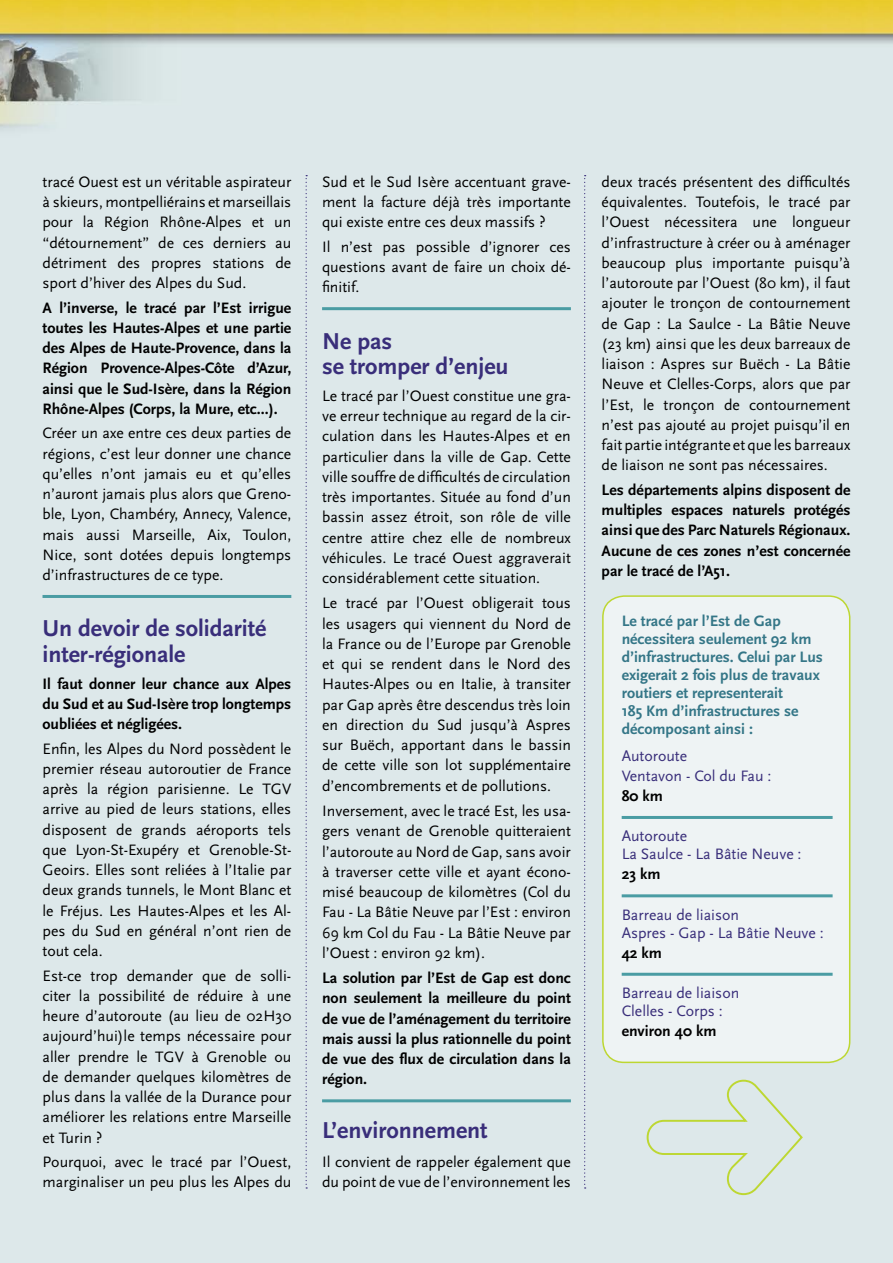
<style>
.page{position:relative;width:893px;height:1263px;background:#dde8ea}
.page>*{position:absolute;margin:0;border:0;box-sizing:border-box;transform-origin:0 0}
.inters{font:700 24px/25.5px "Scala Sans";color:#392e7a}
.texte{font:15.75px/20.2px "Scala Sans";color:#000;text-align:justify}
.texte-2{font:700 15.75px/20.2px "Scala Sans";color:#000;text-align:justify}
.texte___filet{font:15.75px/20.2px "Scala Sans";color:#000;text-align:justify}
.texte___filet-2{font:700 15.75px/20.2px "Scala Sans";color:#000;text-align:justify}
.texte-3{font:700 15.75px/18px "Scala Sans";color:#347687}
.texte___filet-3{font:15.75px/20.2px "Scala Sans";color:#392e7a}
.texte-4{font:15.75px/18px "Scala Sans";color:#392e7a}
.s1{font-weight:700;color:#000}
</style>
<div class="page">
<img style="left:0;top:0;width:893px;height:277px">
<hr style="left:43px;top:595px;width:248px;height:3px;background:#4a9ca3">
<hr style="left:322px;top:307px;width:249px;height:3px;background:#4a9ca3">
<hr style="left:322px;top:1099px;width:249px;height:3px;background:#4a9ca3">
<svg style="left:306px;top:175px;width:1px;height:1013px"></svg>
<svg style="left:584px;top:175px;width:2px;height:1013px"></svg>
<svg style="left:646px;top:1079px;width:157px;height:117px"></svg>
<div style="left:602px;top:595px;width:249px;height:467px;background:#eef3f4"></div>
<hr style="left:622px;top:816px;width:211px;height:3px;background:#4a9ca3">
<hr style="left:622px;top:894px;width:211px;height:3px;background:#4a9ca3">
<hr style="left:622px;top:973px;width:211px;height:3px;background:#4a9ca3">
<p class="texte" style="left:43px;top:172px;width:250px">tracé Ouest est un véritable aspirateur à skieurs, montpelliérains et marseillais pour la Région Rhône-Alpes et un “détournement” de ces derniers au détriment des propres stations de sport d’hiver des Alpes du Sud.</p>
<p class="texte-2" style="left:43px;top:298px;width:250px">A l’inverse, le tracé par l’Est irrigue toutes les Hautes-Alpes et une partie des Alpes de Haute-Provence, dans la Région Provence-Alpes-Côte d’Azur, ainsi que le Sud-Isère, dans la Région Rhône-Alpes (Corps, la Mure, etc...).</p>
<p class="texte___filet" style="left:43px;top:423px;width:250px">Créer un axe entre ces deux parties de régions, c’est leur donner une chance qu’elles n’ont jamais eu et qu’elles n’auront jamais plus alors que Greno&shy;ble, Lyon, Chambéry, Annecy, Valence, mais aussi Marseille, Aix, Toulon, Nice, sont dotées depuis longtemps d’infrastructures de ce type.</p>
<p class="inters" style="left:43px;top:616px;width:225px">Un devoir de solidarité inter-régionale</p>
<p class="texte-2" style="left:43px;top:674px;width:250px">Il faut donner leur chance aux Alpes du Sud et au Sud-Isère trop longtemps oubliées et négligées.</p>
<p class="texte" style="left:43px;top:739px;width:250px">Enfin, les Alpes du Nord possèdent le premier réseau autoroutier de France après la région parisienne. Le TGV arrive au pied de leurs stations, elles disposent de grands aéroports tels que Lyon-St-Exupéry et Grenoble-St-Geoirs. Elles sont reliées à l’Italie par deux grands tunnels, le Mont Blanc et le Fréjus. Les Hautes-Alpes et les Al&shy;pes du Sud en général n’ont rien de tout cela.</p>
<p class="texte" style="left:43px;top:966px;width:250px">Est-ce trop demander que de solli&shy;citer la possibilité de réduire à une heure d’autoroute (au lieu de 02H30 aujourd’hui)le temps nécessaire pour aller prendre le TGV à Grenoble ou de demander quelques kilomètres de plus dans la vallée de la Durance pour améliorer les relations entre Marseille et Turin ?</p>
<p class="texte" style="left:43px;top:1152px;width:250px">Pourquoi, avec le tracé par l’Ouest, marginaliser un peu plus les Alpes du</p>
<p class="texte" style="left:322px;top:172px;width:250px">Sud et le Sud Isère accentuant grave&shy;ment la facture déjà très importante qui existe entre ces deux massifs ?</p>
<p class="texte___filet" style="left:322px;top:237px;width:250px">Il n’est pas possible d’ignorer ces questions avant de faire un choix dé&shy;finitif.</p>
<p class="inters" style="left:322px;top:329px;width:188px">Ne pas<br>se tromper d’enjeu</p>
<p class="texte" style="left:322px;top:386px;width:250px">Le tracé par l’Ouest constitue une gra&shy;ve erreur technique au regard de la cir&shy;culation dans les Hautes-Alpes et en particulier dans la ville de Gap. Cette ville souffre de difficultés de circulation très importantes. Située au fond d’un bassin assez étroit, son rôle de ville centre attire chez elle de nombreux véhicules. Le tracé Ouest aggraverait considérablement cette situation.</p>
<p class="texte" style="left:322px;top:593px;width:250px">Le tracé par l’Ouest obligerait tous les usagers qui viennent du Nord de la France ou de l’Europe par Grenoble et qui se rendent dans le Nord des Hautes-Alpes ou en Italie, à transiter par Gap après être descendus très loin en direction du Sud jusqu’à Aspres sur Buëch, apportant dans le bassin de cette ville son lot supplémentaire d’encombrements et de pollutions.</p>
<p class="texte" style="left:322px;top:801px;width:250px">Inversement, avec le tracé Est, les usa&shy;gers venant de Grenoble quitteraient l’autoroute au Nord de Gap, sans avoir à traverser cette ville et ayant écono&shy;misé beaucoup de kilomètres (Col du Fau - La Bâtie Neuve par l’Est : environ 69 km Col du Fau - La Bâtie Neuve par l’Ouest : environ 92 km).</p>
<p class="texte___filet-2" style="left:322px;top:968px;width:250px">La solution par l’Est de Gap est donc non seulement la meilleure du point de vue de l’aménagement du territoire mais aussi la plus rationnelle du point de vue des flux de circulation dans la région.</p>
<p class="inters" style="left:322px;top:1118px;width:167px">L’environnement</p>
<p class="texte" style="left:322px;top:1152px;width:250px">Il convient de rappeler également que du point de vue de l’environnement les</p>
<p class="texte" style="left:602px;top:172px;width:250px">deux tracés présentent des difficultés équivalentes. Toutefois, le tracé par l’Ouest nécessitera une longueur d’infrastructure à créer ou à aménager beaucoup plus importante puisqu’à l’autoroute par l’Ouest (80 km), il faut ajouter le tronçon de contournement de Gap : La Saulce - La Bâtie Neuve (23 km) ainsi que les deux barreaux de liaison : Aspres sur Buëch - La Bâtie Neuve et Clelles-Corps, alors que par l’Est, le tronçon de contournement n’est pas ajouté au projet puisqu’il en fait partie intégrante et que les barreaux de liaison ne sont pas nécessaires.</p>
<p class="texte-2" style="left:602px;top:480px;width:250px">Les départements alpins disposent de multiples espaces naturels protégés ainsi que des Parc Naturels Régionaux.<br>Aucune de ces zones n’est concernée par le tracé de l’A51.</p>
<p class="texte-3" style="left:622px;top:612px;width:203px">Le tracé par l’Est de Gap nécessitera seulement 92 km d’infrastructures. Celui par Lus exigerait 2 fois plus de travaux routiers et representerait<br>185 Km d’infrastructures se décomposant ainsi :</p>
<p class="texte___filet-3" style="left:622px;top:746px;width:151px">Autoroute<br>Ventavon - Col du Fau :<br><span class="s1">80 km</span></p>
<p class="texte___filet-3" style="left:622px;top:827px;width:181px;line-height:18px">Autoroute<br>La Saulce - La Bâtie Neuve :</p>
<p class="texte___filet-2" style="left:622px;top:865px;width:40px">23 km</p>
<p class="texte___filet-3" style="left:622px;top:906px;width:204px;line-height:18px">Barreau de liaison<br>Aspres - Gap - La Bâtie Neuve :</p>
<p class="texte___filet-2" style="left:622px;top:943px;width:42px">42 km</p>
<p class="texte-4" style="left:622px;top:984px;width:119px">Barreau de liaison<br>Clelles - Corps :</p>
<p class="texte-2" style="left:622px;top:1021px;width:96px">environ 40 km</p>
</div>
